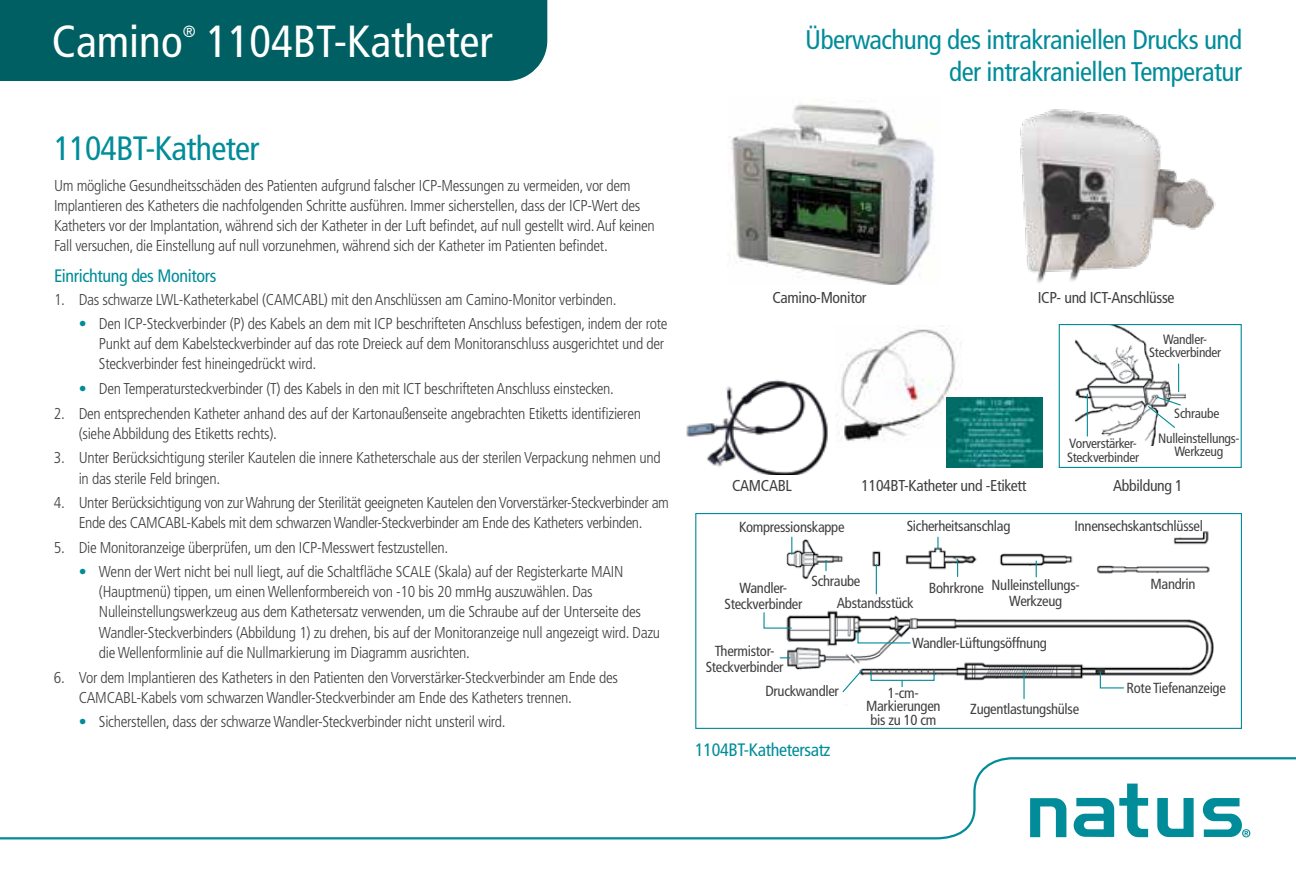
<style>
.page{position:relative;width:1296px;height:891px;background:#fff}
.page>*{position:absolute;margin:0;border:0;box-sizing:border-box;transform-origin:0 0}
.t1{font:condensed 45px "Frutiger LT Std";color:#fff}
.t2{font:condensed 33.75px "Frutiger LT Std";letter-spacing:-.02em;color:#008c99}
.t3{font:condensed 27px/32.4px "Frutiger LT Std";letter-spacing:-.02em;color:#008c99;text-align:right}
.t4{font:condensed 18px "Frutiger LT Std";letter-spacing:-.02em;color:#008c99}
.t5{font:condensed 16.2px "Frutiger LT Std";color:#fff}
.t6{font:300 condensed 15.75px/20.2px "Frutiger LT Std";letter-spacing:-.02em;color:#414042}
.t7{font:condensed 15.75px "Frutiger LT Std";letter-spacing:-.02em;color:#414042}
.t8{font:condensed 14.62px/15.8px "Frutiger LT Std";letter-spacing:-.02em;color:#414042;text-align:center}
.t9{font:condensed 13.5px/13.5px "Frutiger LT Std";letter-spacing:-.02em;color:#414042;text-align:center}
.s1{color:#008c99}
</style>
<div class="page">
<svg style="left:0;top:757px;width:1296px;height:83px"></svg>
<div style="left:0;top:0;width:547px;height:81px;background:#005f62"></div>
<img style="left:779px;top:531px;width:435px;height:157px">
<img style="left:686px;top:379px;width:142px;height:95px">
<img style="left:1020px;top:109px;width:196px;height:174px">
<img style="left:729px;top:104px;width:206px;height:181px">
<svg style="left:842px;top:669px;width:21px;height:24px"></svg>
<div style="left:695px;top:513px;width:547px;height:216px;border:1px solid #008c99"></div>
<svg style="left:1099px;top:670px;width:26px;height:19px"></svg>
<hr style="left:1023px;top:671px;width:2px;height:28px;background:#008c99">
<svg style="left:957px;top:559px;width:1px;height:18px"></svg>
<svg style="left:937px;top:537px;width:2px;height:12px"></svg>
<div style="left:871px;top:672px;width:64px;height:9px;border:1px solid #008c99"></div>
<svg style="left:1036px;top:561px;width:1px;height:16px"></svg>
<svg style="left:763px;top:612px;width:29px;height:17px"></svg>
<svg style="left:791px;top:537px;width:1px;height:17px"></svg>
<svg style="left:825px;top:560px;width:2px;height:11px"></svg>
<hr style="left:876px;top:564px;width:1px;height:30px;background:#008c99">
<svg style="left:857px;top:630px;width:54px;height:14px"></svg>
<img style="left:838px;top:329px;width:118px;height:113px">
<img style="left:946px;top:397px;width:97px;height:70px">
<img style="left:1074px;top:326px;width:112px;height:119px">
<div style="left:1059px;top:324px;width:183px;height:144px;border:1px solid #008c99"></div>
<svg style="left:1147px;top:364px;width:35px;height:65px"></svg>
<hr style="left:1087px;top:394px;width:1px;height:42px;background:#008c99">
<h1 class="t1" style="left:52px;top:16px;width:132px">Camino</h1>
<p class="t5" style="left:183px;top:22px;width:14px">®</p>
<h1 class="t1" style="left:206px;top:16px;width:288px">1104BT-Katheter</h1>
<h2 class="t2" style="left:54px;top:129px;width:207px">1104BT-Katheter</h2>
<p class="t6" style="left:54px;top:175px;width:602px">Um mögliche Gesundheitsschäden des Patienten aufgrund falscher ICP-Messungen zu vermeiden, vor dem Implantieren des Katheters die nachfolgenden Schritte ausführen. Immer sicherstellen, dass der ICP-Wert des Katheters vor der Implantation, während sich der Katheter in der Luft befindet, auf null gestellt wird. Auf keinen Fall versuchen, die Einstellung auf null vorzunehmen, während sich der Katheter im Patienten befindet.</p>
<p class="t4" style="left:54px;top:265px;width:164px">Einrichtung des Monitors</p>
<p class="t6" style="left:54px;top:289px;width:564px">1. Das schwarze LWL-Katheterkabel (CAMCABL) mit den Anschlüssen am Camino-Monitor verbinden.</p>
<p class="t6" style="left:99px;top:313px;width:570px;text-indent:-20px"><span class="s1">•</span> Den ICP-Steckverbinder (P) des Kabels an dem mit ICP beschrifteten Anschluss befestigen, indem der rote<br>Punkt auf dem Kabelsteckverbinder auf das rote Dreieck auf dem Monitoranschluss ausgerichtet und der<br>Steckverbinder fest hineingedrückt wird.</p>
<p class="t6" style="left:79px;top:379px;width:537px"><span class="s1">•</span> Den Temperatursteckverbinder (T) des Kabels in den mit ICT beschrifteten Anschluss einstecken.</p>
<p class="t6" style="left:79px;top:403px;width:564px;text-indent:-25px">2. Den entsprechenden Katheter anhand des auf der Kartonaußenseite angebrachten Etiketts identifizieren (siehe Abbildung des Etiketts rechts).</p>
<p class="t6" style="left:79px;top:448px;width:584px;text-indent:-25px">3. Unter Berücksichtigung steriler Kautelen die innere Katheterschale aus der sterilen Verpackung nehmen und in das sterile Feld bringen.</p>
<p class="t6" style="left:54px;top:493px;width:617px;text-align:center">4. Unter Berücksichtigung von zur Wahrung der Sterilität geeigneten Kautelen den Vorverstärker-Steckverbinder am<br>Ende des CAMCABL-Kabels mit dem schwarzen Wandler-Steckverbinder am Ende des Katheters verbinden.</p>
<p class="t6" style="left:54px;top:537px;width:396px">5. Die Monitoranzeige überprüfen, um den ICP-Messwert festzustellen.</p>
<p class="t6" style="left:99px;top:561px;width:563px;text-indent:-20px"><span class="s1">•</span> Wenn der Wert nicht bei null liegt, auf die Schaltfläche SCALE (Skala) auf der Registerkarte MAIN (Hauptmenü) tippen, um einen Wellenformbereich von -10 bis 20 mmHg auszuwählen. Das Nulleinstellungswerkzeug aus dem Kathetersatz verwenden, um die Schraube auf der Unterseite des Wandler-Steckverbinders (Abbildung 1) zu drehen, bis auf der Monitoranzeige null angezeigt wird. Dazu die Wellenformlinie auf die Nullmarkierung im Diagramm ausrichten.</p>
<p class="t6" style="left:79px;top:667px;width:541px;text-indent:-25px">6. Vor dem Implantieren des Katheters in den Patienten den Vorverstärker-Steckverbinder am Ende des<br>CAMCABL-Kabels vom schwarzen Wandler-Steckverbinder am Ende des Katheters trennen.</p>
<p class="t6" style="left:79px;top:712px;width:428px"><span class="s1">•</span> Sicherstellen, dass der schwarze Wandler-Steckverbinder nicht unsteril wird.</p>
<h3 class="t3" style="left:805px;top:24px;width:438px">Überwachung des intrakraniellen Drucks und der intrakraniellen Temperatur</h3>
<p class="t7" style="left:772px;top:289px;width:96px">Camino-Monitor</p>
<p class="t7" style="left:1038px;top:289px;width:138px">ICP- und ICT-Anschlüsse</p>
<p class="t9" style="left:1149px;top:333px;width:73px">Wandler-<br>Steckverbinder</p>
<p class="t7" style="left:732px;top:476px;width:61px">CAMCABL</p>
<p class="t7" style="left:862px;top:476px;width:166px">1104BT-Katheter und -Etikett</p>
<p class="t8" style="left:739px;top:519px;width:107px">Kompressionskappe</p>
<p class="t8" style="left:907px;top:519px;width:105px">Sicherheitsanschlag</p>
<p class="t9" style="left:1067px;top:437px;width:73px;text-align:left">Vorverstärker-<br>Steckverbinder</p>
<p class="t9" style="left:1174px;top:407px;width:47px">Schraube</p>
<p class="t9" style="left:1158px;top:431px;width:83px">Nulleinstellungs-<br>Werkzeug</p>
<p class="t7" style="left:1113px;top:476px;width:71px">Abbildung 1</p>
<p class="t8" style="left:1075px;top:518px;width:130px">Innensechskantschlüssel</p>
<p class="t8" style="left:725px;top:580px;width:79px">Wandler-<br>Steckverbinder</p>
<p class="t8" style="left:706px;top:643px;width:79px">Thermistor-<br>Steckverbinder</p>
<p class="t8" style="left:837px;top:569px;width:78px;line-height:22.3px;text-align:left;text-indent:-25px">Schraube<br>Abstandsstück</p>
<p class="t8" style="left:912px;top:635px;width:136px">Wandler-Lüftungsöffnung</p>
<p class="t8" style="left:992px;top:577px;width:90px">Nulleinstellungs-<br>Werkzeug</p>
<p class="t8" style="left:929px;top:580px;width:57px">Bohrkrone</p>
<p class="t8" style="left:1151px;top:577px;width:47px">Mandrin</p>
<p class="t8" style="left:765px;top:683px;width:75px">Druckwandler</p>
<p class="t8" style="left:866px;top:686px;width:76px;line-height:13.5px">1-cm-<br>Markierungen bis zu 10 cm</p>
<p class="t8" style="left:970px;top:701px;width:111px">Zugentlastungshülse</p>
<p class="t8" style="left:1127px;top:680px;width:101px">Rote Tiefenanzeige</p>
<p class="t4" style="left:695px;top:739px;width:137px">1104BT-Kathetersatz</p>
</div>
